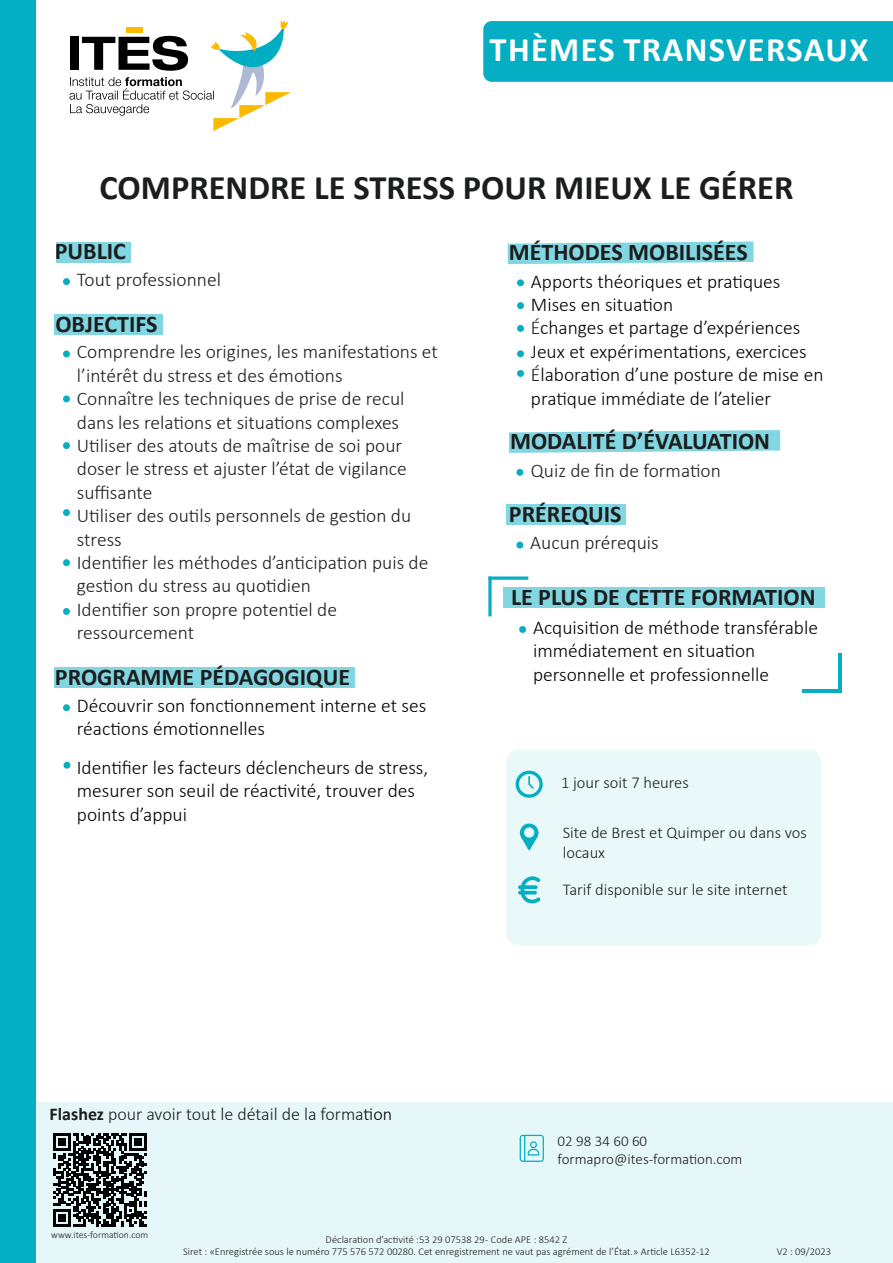
<style>
.page{position:relative;width:893px;height:1263px;background:#fff}
.page>*{position:absolute;margin:0;border:0;box-sizing:border-box;transform-origin:0 0}
.t1{font:700 34.5px "Calibri";color:#1c1d1d}
.t2{font:700 34.5px "Calibri";letter-spacing:.04em;color:#fff}
.t3{font:700 24px "Calibri";color:#1c1d1d}
.t4{font:300 19.5px/23.4px "Calibri";color:#1c1d1d}
.t5{font:300 19.5px/23.4px "Calibri";color:#000}
.t6{font:300 18px "Calibri";color:#1c1d1d}
.t7{font:300 16.5px/19.8px "Calibri";color:#1c1d1d}
.t8{font:300 15px/18px "Calibri";color:#1c1d1d}
.t9{font:300 10.5px/12.6px "Calibri";color:#1c1d1d;text-align:center}
.t10{font:300 9.75px "Calibri";color:#1c1d1d}
.s1{color:#1c1d1d}
.s2{font-weight:700}
.s3{color:#000}
</style>
<div class="page">
<div style="left:506px;top:504px;width:120px;height:20px;background:#82d6e1"></div>
<div style="left:503px;top:587px;width:322px;height:21px;background:#82d6e1"></div>
<div style="left:54px;top:667px;width:301px;height:20px;background:#82d6e1"></div>
<div style="left:55px;top:314px;width:108px;height:21px;background:#82d6e1"></div>
<div style="left:56px;top:243px;width:74px;height:20px;background:#82d6e1"></div>
<svg style="left:508px;top:241px;width:246px;height:23px;background:#8fdae4"></svg>
<svg style="left:509px;top:430px;width:271px;height:23px;background:#8fdae4"></svg>
<div style="left:0;top:1102px;width:893px;height:161px;background:#e6f7f9"></div>
<svg style="left:70px;top:20px;width:221px;height:111px"></svg>
<div style="left:506px;top:749px;width:315px;height:196px;background:#e9f8f9;border-radius:13px"></div>
<hr style="left:838px;top:653px;width:3px;height:40px;background:#05aec3">
<hr style="left:801px;top:690px;width:40px;height:3px;background:#05aec3">
<div style="left:63px;top:278px;width:7px;height:7px;background:#05aec3;border-radius:50%"></div>
<div style="left:63px;top:350px;width:7px;height:7px;background:#05aec3;border-radius:50%"></div>
<div style="left:63px;top:509px;width:7px;height:7px;background:#05aec3;border-radius:50%"></div>
<div style="left:63px;top:559px;width:7px;height:7px;background:#05aec3;border-radius:50%"></div>
<div style="left:63px;top:704px;width:7px;height:7px;background:#05aec3;border-radius:50%"></div>
<div style="left:63px;top:762px;width:7px;height:7px;background:#05aec3;border-radius:50%"></div>
<div style="left:517px;top:279px;width:7px;height:7px;background:#05aec3;border-radius:50%"></div>
<div style="left:517px;top:302px;width:7px;height:7px;background:#05aec3;border-radius:50%"></div>
<div style="left:517px;top:325px;width:7px;height:7px;background:#05aec3;border-radius:50%"></div>
<div style="left:516px;top:469px;width:7px;height:7px;background:#05aec3;border-radius:50%"></div>
<div style="left:516px;top:542px;width:7px;height:6px;background:#05aec3;border-radius:50%"></div>
<div style="left:519px;top:626px;width:7px;height:7px;background:#05aec3;border-radius:50%"></div>
<svg style="left:516px;top:771px;width:27px;height:27px"></svg>
<svg style="left:520px;top:823px;width:19px;height:27px"></svg>
<svg style="left:518px;top:876px;width:22px;height:27px"></svg>
<svg style="left:520px;top:1135px;width:24px;height:27px"></svg>
<div style="left:483px;top:21px;width:410px;height:61px;background:#05aec3"></div>
<div style="left:63px;top:608px;width:7px;height:7px;background:#05aec3;border-radius:50%"></div>
<div style="left:517px;top:350px;width:7px;height:7px;background:#05aec3;border-radius:50%"></div>
<div style="left:517px;top:370px;width:7px;height:7px;background:#05aec3;border-radius:50%"></div>
<div style="left:63px;top:442px;width:7px;height:7px;background:#05aec3;border-radius:50%"></div>
<div style="left:63px;top:395px;width:7px;height:7px;background:#05aec3;border-radius:50%"></div>
<svg style="left:53px;top:1133px;width:93px;height:93px"></svg>
<svg style="left:488px;top:576px;width:4px;height:40px"></svg>
<svg style="left:488px;top:576px;width:40px;height:4px"></svg>
<hr style="left:892px;top:1102px;width:1px;height:161px;background:#05aec3">
<div style="left:0;top:0;width:35px;height:1263px;background:#04afc3"></div>
<h1 class="t2" style="left:490px;top:35px;width:380px">THÈMES TRANSVERSAUX</h1>
<h1 class="t1" style="left:100px;top:173px;width:695px">COMPRENDRE LE STRESS POUR MIEUX LE GÉRER</h1>
<p class="t3" style="left:55px;top:241px;width:73px">PUBLIC</p>
<p class="t4" style="left:77px;top:269px;width:146px">Tout professionnel</p>
<p class="t3" style="left:55px;top:314px;width:104px">OBJECTIFS</p>
<p class="t4" style="left:77px;top:342px;width:362px">Comprendre les origines, les manifestations et l’intérêt du stress et des émotions<br>Connaître les techniques de prise de recul dans les relations et situations complexes Utiliser des atouts de maîtrise de soi pour doser le stress et ajuster l’état de vigilance suffisante<br>Utiliser des outils personnels de gestion du stress<br>Identifier les méthodes d’anticipation puis de gestion du stress au quotidien<br>Identifier son propre potentiel de ressourcement</p>
<p class="t3" style="left:55px;top:667px;width:297px">PROGRAMME PÉDAGOGIQUE</p>
<p class="t5" style="left:77px;top:695px;width:351px">Découvrir son fonctionnement interne et ses réactions émotionnelles</p>
<p class="t5" style="left:77px;top:757px;width:353px">Identifier les facteurs déclencheurs de stress, mesurer son seuil de réactivité, trouver des points d’appui</p>
<p class="t3" style="left:509px;top:242px;width:240px">MÉTHODES MOBILISÉES</p>
<p class="t5" style="left:531px;top:271px;width:294px">Apports théoriques et pratiques<br>Mises en situation<br><span class="s1">É</span>changes et partage d’expériences<br>Jeux et expérimentations, exercices<br><span class="s1">É</span>laboration d’une posture de mise en pratique immédiate de l’atelier</p>
<p class="t3" style="left:510px;top:431px;width:262px">MODALITÉ D’ÉVALUATION</p>
<p class="t4" style="left:531px;top:460px;width:191px">Quiz de fin de formation</p>
<p class="t3" style="left:509px;top:504px;width:114px">PRÉREQUIS</p>
<p class="t4" style="left:530px;top:533px;width:130px">Aucun prérequis</p>
<p class="t3" style="left:511px;top:587px;width:306px">LE PLUS DE CETTE FORMATION</p>
<p class="t5" style="left:533px;top:617px;width:286px">Acquisition de méthode transférable immédiatement en situation personnelle et professionnelle</p>
<p class="t7" style="left:561px;top:774px;width:129px">1 jour soit 7 heures</p>
<p class="t7" style="left:563px;top:824px;width:246px">Site de Brest et Quimper ou dans vos locaux</p>
<p class="t7" style="left:563px;top:881px;width:226px">Tarif disponible sur le site internet</p>
<p class="t6" style="left:50px;top:1106px;width:344px"><span class="s2">Flashez</span> pour avoir tout le détail de la forma<span class="s3">tion</span></p>
<p class="t8" style="left:558px;top:1133px;width:186px">02 98 34 60 60 formapro@ites-formation.com</p>
<p class="t10" style="left:51px;top:1231px;width:98px">www.ites-formation.com</p>
<p class="t9" style="left:183px;top:1234px;width:528px">Déclaration d’activité :53 29 07538 29 - Code APE : 8542 Z<br>Siret : «Enregistrée sous le numéro 775 576 572 00280. Cet enregistrement ne vaut pas agrément de l’État.» Article L6352-12</p>
<p class="t9" style="left:777px;top:1246px;width:56px">V2 : 09/2023</p>
</div>
